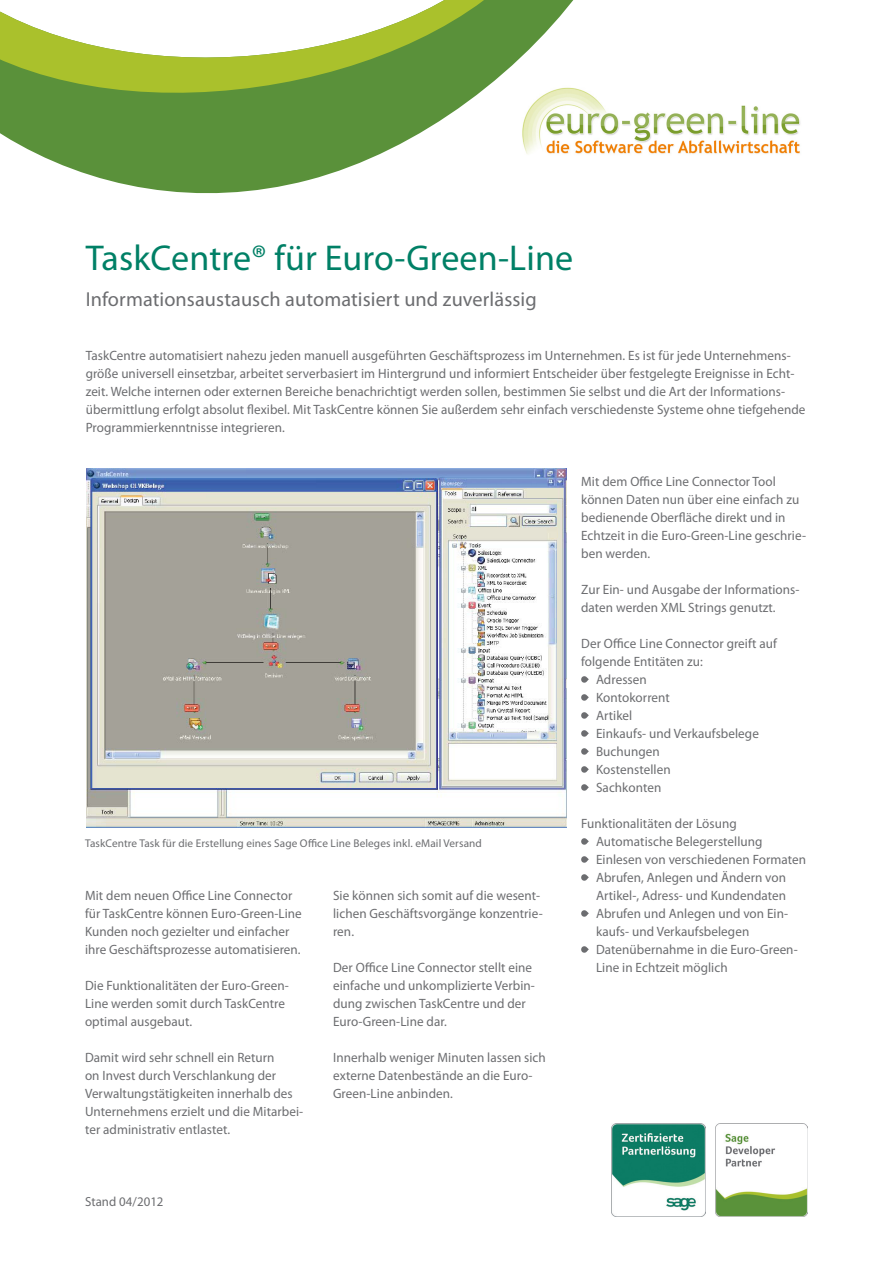
<style>
.page{position:relative;width:893px;height:1263px;background:#fff}
.page>*{position:absolute;margin:0;border:0;box-sizing:border-box;transform-origin:0 0}
._02_Headline_Foco_24{font:36px "Myriad Pro";letter-spacing:.005em;color:#008066}
._02_Headline_Foco_24-2{font:20.25px "Myriad Pro";letter-spacing:.005em;color:#6c6d70}
._01_Fließtext_Helvet{font:13.5px/18px "Myriad Pro";letter-spacing:.005em;color:#6c6d70}
._01_Fließtext_Helvet-2{font:13.2px "Myriad Pro";letter-spacing:.005em;color:#6c6d70}
.t1{font:11.25px "Myriad Pro";letter-spacing:.01em;color:#6c6d70}
</style>
<div class="page">
<svg style="left:581px;top:676px;width:8px;height:7px"></svg>
<svg style="left:581px;top:694px;width:8px;height:7px"></svg>
<svg style="left:581px;top:712px;width:8px;height:7px"></svg>
<svg style="left:581px;top:730px;width:8px;height:7px"></svg>
<svg style="left:581px;top:748px;width:8px;height:7px"></svg>
<svg style="left:581px;top:766px;width:8px;height:7px"></svg>
<svg style="left:581px;top:784px;width:8px;height:7px"></svg>
<svg style="left:581px;top:838px;width:8px;height:7px"></svg>
<svg style="left:581px;top:856px;width:8px;height:7px"></svg>
<svg style="left:581px;top:874px;width:8px;height:7px"></svg>
<svg style="left:581px;top:910px;width:8px;height:7px"></svg>
<svg style="left:581px;top:946px;width:8px;height:7px"></svg>
<img style="left:86px;top:468px;width:480px;height:360px">
<img style="left:749px;top:106px;width:52px;height:48px">
<svg style="left:11px;top:105px;width:738px;height:89px"></svg>
<svg style="left:0;top:0;width:647px;height:140px"></svg>
<img style="left:715px;top:1124px;width:93px;height:92px">
<img style="left:611px;top:1124px;width:94px;height:92px">
<p class="_02_Headline_Foco_24" style="left:86px;top:236px;width:489px">TaskCentre® für Euro-Green-Line</p>
<p class="_02_Headline_Foco_24-2" style="left:86px;top:287px;width:452px">Informationsaustausch automatisiert und zuverlässig</p>
<p class="_01_Fließtext_Helvet" style="left:86px;top:346px;width:721px">TaskCentre automatisiert nahezu jeden manuell ausgeführten Geschäftsprozess im Unternehmen. Es ist für jede Unternehmens&shy;größe universell einsetzbar, arbeitet serverbasiert im Hintergrund und informiert Entscheider über festgelegte Ereignisse in Echt&shy;zeit. Welche internen oder externen Bereiche benachrichtigt werden sollen, bestimmen Sie selbst und die Art der Informations&shy;übermittlung erfolgt absolut flexibel. Mit TaskCentre können Sie außerdem sehr einfach verschiedenste Systeme ohne tiefgehende</p>
<p class="_01_Fließtext_Helvet" style="left:86px;top:418px;width:200px">Programmierkenntnisse integrieren.</p>
<p class="t1" style="left:85px;top:836px;width:398px">TaskCentre Task für die Erstellung eines Sage Office Line Beleges inkl. eMail Versand</p>
<p class="_01_Fließtext_Helvet" style="left:85px;top:886px;width:218px">Mit dem neuen Office Line Connector für TaskCentre können Euro-Green-Line Kunden noch gezielter und einfacher ihre Geschäftsprozesse automatisieren.</p>
<p class="_01_Fließtext_Helvet" style="left:85px;top:976px;width:205px">Die Funktionalitäten der Euro-Green-<br>Line werden somit durch TaskCentre optimal ausgebaut.</p>
<p class="_01_Fließtext_Helvet" style="left:85px;top:1048px;width:220px">Damit wird sehr schnell ein Return<br>on Invest durch Verschlankung der Verwaltungstätigkeiten innerhalb des Unternehmens erzielt und die Mitarbei&shy;ter administrativ entlastet.</p>
<p class="_01_Fließtext_Helvet-2" style="left:85px;top:1193px;width:80px">Stand 04/2012</p>
<p class="_01_Fließtext_Helvet" style="left:333px;top:886px;width:211px">Sie können sich somit auf die wesent&shy;lichen Geschäftsvorgänge konzentrie&shy;ren.</p>
<p class="_01_Fließtext_Helvet" style="left:333px;top:958px;width:203px">Der Office Line Connector stellt eine einfache und unkomplizierte Verbin&shy;dung zwischen TaskCentre und der<br>Euro-Green-Line dar.</p>
<p class="_01_Fließtext_Helvet" style="left:333px;top:1048px;width:214px">Innerhalb weniger Minuten lassen sich externe Datenbestände an die Euro-<br>Green-Line anbinden.</p>
<p class="_01_Fließtext_Helvet" style="left:581px;top:472px;width:226px">Mit dem Office Line Connector Tool können Daten nun über eine einfach zu bedienende Oberfläche direkt und in<br>Echtzeit in die Euro-Green-Line geschrie&shy;ben werden.</p>
<p class="_01_Fließtext_Helvet" style="left:581px;top:580px;width:220px">Zur Ein- und Ausgabe der Informations&shy;daten werden XML Strings genutzt.</p>
<p class="_01_Fließtext_Helvet" style="left:581px;top:634px;width:197px">Der Office Line Connector greift auf folgende Entitäten zu:</p>
<p class="_01_Fließtext_Helvet" style="left:596px;top:670px;width:52px">Adressen</p>
<p class="_01_Fließtext_Helvet" style="left:596px;top:688px;width:75px">Kontokorrent</p>
<p class="_01_Fließtext_Helvet" style="left:596px;top:706px;width:38px">Artikel</p>
<p class="_01_Fließtext_Helvet" style="left:596px;top:724px;width:164px">Einkaufs- und Verkaufsbelege</p>
<p class="_01_Fließtext_Helvet" style="left:596px;top:742px;width:65px">Buchungen</p>
<p class="_01_Fließtext_Helvet" style="left:596px;top:760px;width:76px">Kostenstellen</p>
<p class="_01_Fließtext_Helvet" style="left:596px;top:778px;width:67px">Sachkonten</p>
<p class="_01_Fließtext_Helvet" style="left:581px;top:814px;width:157px">Funktionalitäten der Lösung</p>
<p class="_01_Fließtext_Helvet" style="left:596px;top:832px;width:168px">Automatische Belegerstellung</p>
<p class="_01_Fließtext_Helvet" style="left:596px;top:850px;width:211px">Einlesen von verschiedenen Formaten</p>
<p class="_01_Fließtext_Helvet" style="left:596px;top:868px;width:192px">Abrufen, Anlegen und Ändern von<br>Artikel-, Adress- und Kundendaten</p>
<p class="_01_Fließtext_Helvet" style="left:596px;top:904px;width:194px">Abrufen und Anlegen und von Ein&shy;kaufs- und Verkaufsbelegen</p>
<p class="_01_Fließtext_Helvet" style="left:596px;top:940px;width:203px">Datenübernahme in die Euro-Green-<br>Line in Echtzeit möglich</p>
</div>
